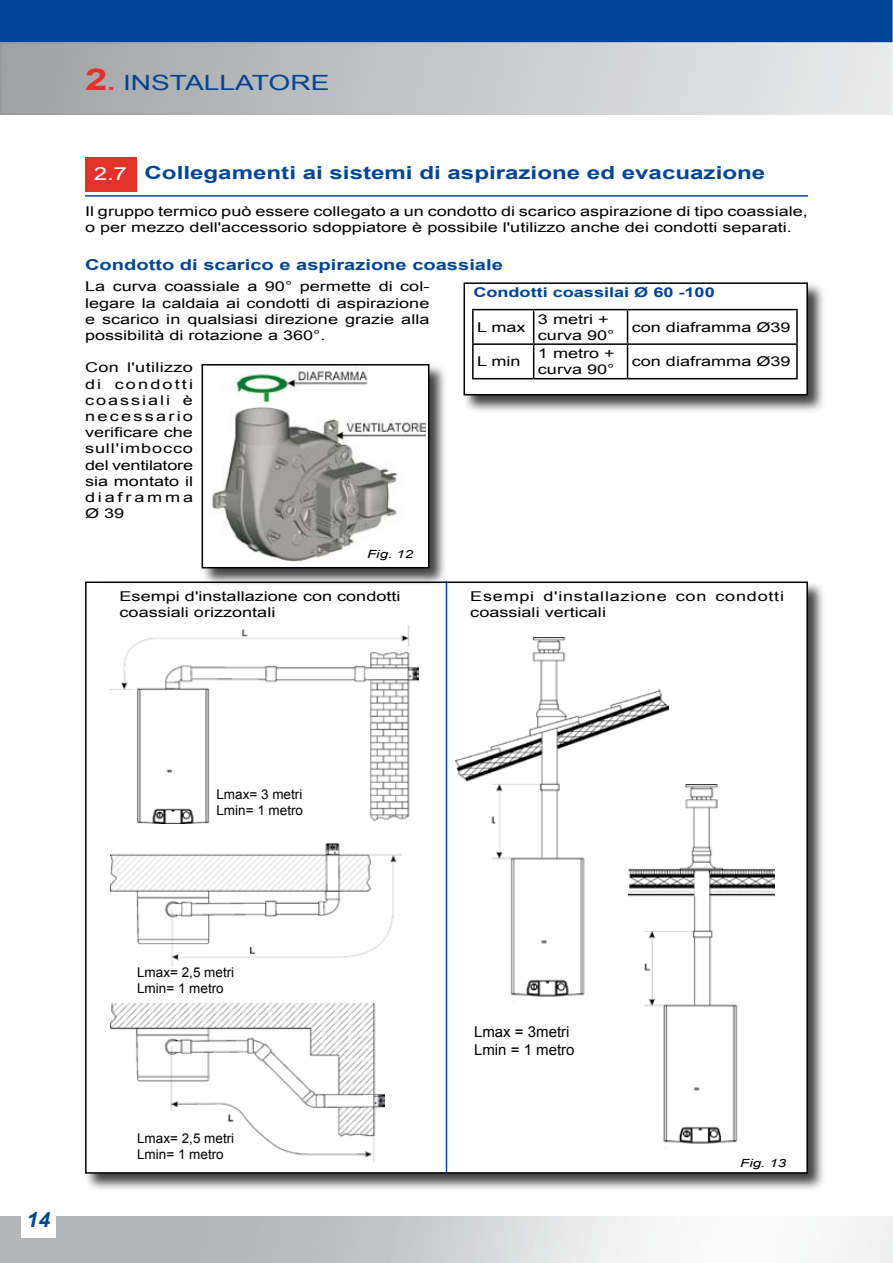
<style>
.page{position:relative;width:893px;height:1263px;background:#fff}
.page>*{position:absolute;margin:0;border:0;box-sizing:border-box;transform-origin:0 0}
.t1{font:21px "Arial";color:#004595;scale:1.34 1}
.t2{font:italic 700 21px "Arial";color:#004595}
.t3{font:700 18px "Arial";color:#004595;scale:1.34 1}
.t4{font:700 15px "Arial";color:#004595;scale:1.34 1}
.t5{font:15px/18px "Arial";color:#000}
.t6{font:13.5px/16.2px "Arial";color:#000;scale:1.34 1}
.t7{font:13.5px/16.2px "Arial";color:#000}
.t8{font:13.5px/16.2px "Arial";letter-spacing:.04em;color:#000;scale:1.34 1}
.t9{font:700 13.5px "Arial";color:#004595;scale:1.34 1}
.t10{font:italic 11.25px "Arial";color:#000;scale:1.34 1}
.s1{font-weight:700;font-size:30px;color:#e4312a}
.s2{font-weight:700;color:#e4312a}
.s3{font-weight:400;color:#fff}
</style>
<div class="page">
<div style="left:1px;top:1px;width:891px;height:41px;background:#004595"></div>
<div style="left:0;top:0;width:892px;height:43px;border:2px solid #004595"></div>
<div style="left:1px;top:43px;width:891px;height:71px;background:linear-gradient(to right,#a1a3a5,#eaebec)"></div>
<div style="left:0;top:43px;width:893px;height:72px;border:2px solid #fff"></div>
<svg style="left:892px;top:0;width:1px;height:115px"></svg>
<div style="left:84px;top:580px;width:743px;height:613px;background:#000;opacity:.75"></div>
<div style="left:86px;top:582px;width:721px;height:591px;background:#fff"></div>
<div style="left:200px;top:362px;width:248px;height:225px;background:#000;opacity:.75"></div>
<div style="left:202px;top:364px;width:227px;height:204px;border:2px solid #000"></div>
<div style="left:85px;top:157px;width:51px;height:34px;background:#e4312a"></div>
<hr style="left:85px;top:195px;width:723px;height:2px;background:#004595">
<img style="left:204px;top:367px;width:221px;height:197px">
<img style="left:110px;top:625px;width:308px;height:198px">
<img style="left:110px;top:843px;width:292px;height:123px">
<div style="left:460px;top:280px;width:366px;height:134px;background:#000;opacity:.75"></div>
<div style="left:464px;top:283px;width:343px;height:112px;background:#fff"></div>
<div style="left:463px;top:282px;width:345px;height:113px;border:2px solid #000"></div>
<hr style="left:472px;top:309px;width:62px;height:1px;background:#000">
<hr style="left:472px;top:310px;width:2px;height:33px;background:#000">
<hr style="left:534px;top:309px;width:93px;height:1px;background:#000">
<hr style="left:533px;top:310px;width:1px;height:33px;background:#000">
<hr style="left:627px;top:309px;width:171px;height:1px;background:#000">
<hr style="left:627px;top:310px;width:1px;height:33px;background:#000">
<hr style="left:796px;top:310px;width:2px;height:33px;background:#000">
<hr style="left:472px;top:343px;width:62px;height:2px;background:#000">
<hr style="left:472px;top:345px;width:2px;height:33px;background:#000">
<hr style="left:534px;top:343px;width:93px;height:2px;background:#000">
<hr style="left:533px;top:345px;width:1px;height:33px;background:#000">
<hr style="left:627px;top:343px;width:171px;height:2px;background:#000">
<hr style="left:627px;top:345px;width:1px;height:33px;background:#000">
<hr style="left:796px;top:345px;width:2px;height:33px;background:#000">
<hr style="left:472px;top:378px;width:62px;height:1px;background:#000">
<hr style="left:534px;top:378px;width:93px;height:1px;background:#000">
<hr style="left:627px;top:378px;width:171px;height:1px;background:#000">
<img style="left:111px;top:1003px;width:273px;height:159px">
<hr style="left:446px;top:581px;width:1px;height:593px;background:#004595">
<img style="left:455px;top:638px;width:214px;height:364px">
<img style="left:628px;top:784px;width:147px;height:360px">
<h1 class="t1" style="left:85px;top:69px;width:184px"><span class="s1">2</span><span class="s2">.</span> INSTALLATORE</h1>
<h2 class="t3" style="left:94px;top:161px;width:502px"><span class="s3">2.7</span> Collegamenti ai sistemi di aspirazione ed evacuazione</h2>
<p class="t6" style="left:85px;top:203px;width:541px">Il gruppo termico può essere collegato a un condotto di scarico aspirazione di tipo coassiale, o per mezzo dell'accessorio sdoppiatore è possibile l'utilizzo anche dei condotti separati.</p>
<p class="t4" style="left:85px;top:255px;width:313px">Condotto di scarico e aspirazione coassiale</p>
<p class="t6" style="left:85px;top:279px;width:259px;text-align:justify">La curva coassiale a 90° permette di col&shy;legare la caldaia ai condotti di aspirazione e scarico in qualsiasi direzione grazie alla possibilità di rotazione a 360°.</p>
<p class="t6" style="left:85px;top:360px;width:82px;text-align:justify">Con l'utilizzo di condotti coassiali è necessario verificare che sull'imbocco del ventilatore sia montato il diaframma Ø 39</p>
<p class="t10" style="left:367px;top:546px;width:36px">Fig. 12</p>
<p class="t6" style="left:120px;top:588px;width:211px">Esempi d'installazione con condotti coassiali orizzontali</p>
<p class="t9" style="left:473px;top:283px;width:182px">Condotti coassilai Ø 60 -100</p>
<p class="t6" style="left:477px;top:319px;width:38px">L max</p>
<p class="t6" style="left:538px;top:311px;width:59px">3 metri + curva 90°</p>
<p class="t6" style="left:632px;top:319px;width:120px">con diaframma Ø39</p>
<p class="t6" style="left:477px;top:354px;width:34px">L min</p>
<p class="t6" style="left:538px;top:346px;width:59px">1 metro + curva 90°</p>
<p class="t6" style="left:632px;top:354px;width:120px">con diaframma Ø39</p>
<p class="t8" style="left:470px;top:588px;width:236px">Esempi d'installazione con condotti coassiali verticali</p>
<h1 class="t2" style="left:27px;top:1206px;width:25px">14</h1>
<p class="t7" style="left:216px;top:786px;width:88px">Lmax= 3 metri<br>Lmin= 1 metro</p>
<p class="t7" style="left:137px;top:964px;width:99px">Lmax= 2,5 metri<br>Lmin= 1 metro</p>
<p class="t7" style="left:137px;top:1130px;width:99px">Lmax= 2,5 metri<br>Lmin= 1 metro</p>
<p class="t5" style="left:474px;top:1023px;width:102px">Lmax = 3metri<br>Lmin = 1 metro</p>
<p class="t10" style="left:740px;top:1155px;width:36px">Fig. 13</p>
</div>
